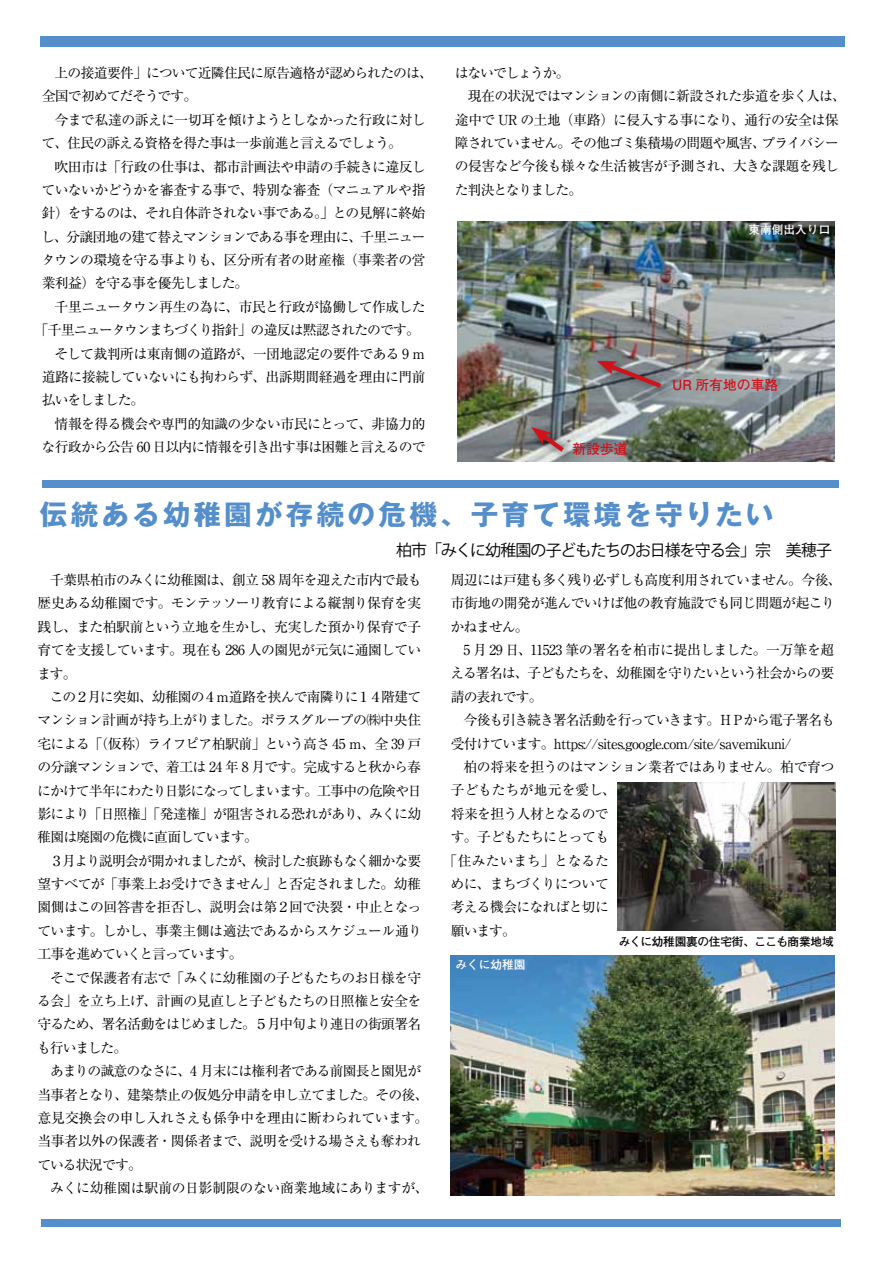
<style>
.page{position:relative;width:893px;height:1263px;background:#fff}
.page>*{position:absolute;margin:0;border:0;box-sizing:border-box;transform-origin:0 0}
.t1{font:700 27.6px "Gothic MB101 Pro";letter-spacing:.11em;color:#548ecb}
.t2{font:15.9px "Koz Go Pr 6 N";letter-spacing:-.06em;color:#000}
.t3{font:13.8px/23.4px "Ryumin Pro";letter-spacing:-.05em;color:#000;text-align:justify}
.t4{font:13.8px "Ryumin Pro";letter-spacing:-.07em;color:#000}
.t5{font:13.8px "Ryumin Pro";letter-spacing:-.015em;color:#000}
.t6{font:13.8px "Ryumin Pro";letter-spacing:-.085em;color:#000}
.t7{font:13.8px "Ryumin Pro";color:#000}
.t8{font:13.8px "Ryumin Pro";letter-spacing:-.01em;color:#000}
.t9{font:700 13.8px "Futo Go B101 Pro";color:#d0121b}
.t10{font:13.8px "Ryumin Pro";letter-spacing:-.09em;color:#000}
.t11{font:700 11.7px "Futo Go B101 Pro";letter-spacing:-.025em;color:#000}
.t12{font:700 11.7px "Futo Go B101 Pro";color:#fff}
</style>
<div class="page">
<div style="left:40px;top:36px;width:804px;height:10px;background:#548ecb"></div>
<div style="left:42px;top:480px;width:797px;height:7px;background:#548ecb"></div>
<div style="left:42px;top:1219px;width:799px;height:8px;background:#548ecb"></div>
<img style="left:451px;top:956px;width:383px;height:239px">
<img style="left:457px;top:222px;width:377px;height:239px">
<img style="left:617px;top:782px;width:218px;height:148px">
<div style="left:594px;top:357px;width:78px;height:42px;background:#000;opacity:.51"></div>
<svg style="left:596px;top:360px;width:70px;height:31px;background:#887178"></svg>
<div style="left:528px;top:424px;width:47px;height:39px;background:#000;opacity:.51"></div>
<svg style="left:531px;top:427px;width:38px;height:29px"></svg>
<p class="t3" style="left:42px;top:60px;width:392px;text-indent:13px">上の接道要件」について近隣住民に原告適格が認められたのは、全国で初めてだそうです。</p>
<p class="t3" style="left:42px;top:107px;width:385px;text-indent:13px">今まで私達の訴えに一切耳を傾けようとしなかった行政に対して、住民の訴える資格を得た事は一歩前進と言えるでしょう。</p>
<p class="t3" style="left:41px;top:154px;width:386px;text-indent:13px">吹田市は「行政の仕事は、都市計画法や申請の手続きに違反していないかどうかを審査する事で、特別な審査（マニュアルや指針）をするのは、それ自体許されない事である。」との見解に終始し、分譲団地の建て替えマンションである事を理由に、千里ニュータウンの環境を守る事よりも、区分所有者の財産権（事業者の営業利益）を守る事を優先しました。</p>
<p class="t3" style="left:55px;top:294px;width:373px">千里ニュータウン再生の為に、市民と行政が協働して作成した</p>
<p class="t4" style="left:35px;top:319px;width:387px">「千里ニュータウンまちづくり指針」の違反は黙認されたのです。</p>
<p class="t3" style="left:54px;top:341px;width:373px">そして裁判所は東南側の道路が、一団地認定の要件である 9 ｍ</p>
<p class="t3" style="left:42px;top:364px;width:385px">道路に接続していないにも拘わらず、出訴期間経過を理由に門前</p>
<p class="t6" style="left:42px;top:389px;width:104px">払いをしました。</p>
<p class="t3" style="left:55px;top:411px;width:372px">情報を得る機会や専門的知識の少ない市民にとって、非協力的</p>
<p class="t3" style="left:42px;top:434px;width:385px">な行政から公告 60 日以内に情報を引き出す事は困難と言えるので</p>
<p class="t6" style="left:455px;top:62px;width:116px">はないでしょうか。</p>
<p class="t3" style="left:468px;top:83px;width:380px">現在の状況ではマンションの南側に新設された歩道を歩く人は、</p>
<p class="t3" style="left:455px;top:107px;width:385px">途中で UR の土地（車路）に侵入する事になり、通行の安全は保</p>
<p class="t4" style="left:455px;top:132px;width:385px">障されていません。その他ゴミ集積場の問題や風害、プライバシー</p>
<p class="t3" style="left:455px;top:154px;width:385px">の侵害など今後も様々な生活被害が予測され、大きな課題を残し</p>
<p class="t10" style="left:455px;top:179px;width:129px">た判決となりました。</p>
<p class="t12" style="left:748px;top:221px;width:83px">東南側出入り口</p>
<p class="t9" style="left:572px;top:438px;width:57px">新設歩道</p>
<p class="t9" style="left:672px;top:374px;width:108px">UR 所有地の車路</p>
<h1 class="t1" style="left:40px;top:492px;width:735px">伝統ある幼稚園が存続の危機、子育て環境を守りたい</h1>
<p class="t2" style="left:396px;top:542px;width:438px">柏市「みくに幼稚園の子どもたちのお日様を守る会」宗　美穂子</p>
<p class="t3" style="left:37px;top:567px;width:386px;text-indent:13px">千葉県柏市のみくに幼稚園は、創立 58 周年を迎えた市内で最も歴史ある幼稚園です。モンテッソーリ教育による縦割り保育を実践し、また柏駅前という立地を生かし、充実した預かり保育で子育てを支援しています。現在も 286 人の園児が元気に通園しています。</p>
<p class="t3" style="left:37px;top:684px;width:386px;text-indent:13px">この２月に突如、幼稚園の４ｍ道路を挟んで南隣りに１４階建てマンション計画が持ち上がりました。ポラスグループの㈱中央住宅による「（仮称）ライフピア柏駅前」という高さ 45 ｍ、全 39 戸の分譲マンションで、着工は 24 年 8 月です。完成すると秋から春にかけて半年にわたり日影になってしまいます。工事中の危険や日影により「日照権」「発達権」が阻害される恐れがあり、みくに幼稚園は廃園の危機に直面しています。</p>
<p class="t3" style="left:37px;top:848px;width:386px;text-indent:12px">３月より説明会が開かれましたが、検討した痕跡もなく細かな要望すべてが「事業上お受けできません」と否定されました。幼稚園側はこの回答書を拒否し、説明会は第２回で決裂・中止となっています。しかし、事業主側は適法であるからスケジュール通り工事を進めていくと言っています。</p>
<p class="t3" style="left:37px;top:965px;width:386px;text-indent:13px">そこで保護者有志で「みくに幼稚園の子どもたちのお日様を守る会」を立ち上げ、計画の見直しと子どもたちの日照権と安全を守るため、署名活動をはじめました。５月中旬より連日の街頭署名も行いました。</p>
<p class="t3" style="left:37px;top:1058px;width:393px;text-align:left;text-indent:13px">あまりの誠意のなさに、4 月末には権利者である前園長と園児が当事者となり、建築禁止の仮処分申請を申し立てました。その後、意見交換会の申し入れさえも係争中を理由に断わられています。当事者以外の保護者・関係者まで、説明を受ける場さえも奪われている状況です。</p>
<p class="t5" style="left:50px;top:1177px;width:380px">みくに幼稚園は駅前の日影制限のない商業地域にありますが、</p>
<p class="t3" style="left:451px;top:567px;width:393px;text-align:left">周辺には戸建も多く残り必ずしも高度利用されていません。今後、市街地の開発が進んでいけば他の教育施設でも同じ問題が起こりかねません。</p>
<p class="t3" style="left:450px;top:637px;width:385px;text-indent:13px">5 月 29 日、11523 筆の署名を柏市に提出しました。一万筆を超える署名は、子どもたちを、幼稚園を守りたいという社会からの要請の表れです。</p>
<p class="t3" style="left:451px;top:707px;width:386px;text-indent:13px">今後も引き続き署名活動を行っていきます。ＨＰから電子署名も受付けています。https://sites.google.com/site/savemikuni/</p>
<p class="t3" style="left:464px;top:754px;width:372px">柏の将来を担うのはマンション業者ではありません。柏で育つ</p>
<p class="t7" style="left:451px;top:779px;width:167px">子どもたちが地元を愛し、</p>
<p class="t3" style="left:451px;top:801px;width:160px">将来を担う人材となるので</p>
<p class="t3" style="left:451px;top:824px;width:160px">す。子どもたちにとっても</p>
<p class="t8" style="left:444px;top:849px;width:167px">「住みたいまち」となるた</p>
<p class="t3" style="left:451px;top:871px;width:160px">めに、まちづくりについて</p>
<p class="t3" style="left:451px;top:894px;width:160px">考える機会になればと切に</p>
<p class="t3" style="left:451px;top:918px;width:67px">願います。</p>
<p class="t11" style="left:619px;top:932px;width:217px">みくに幼稚園裏の住宅街、ここも商業地域</p>
<p class="t12" style="left:455px;top:955px;width:72px">みくに幼稚園</p>
</div>
